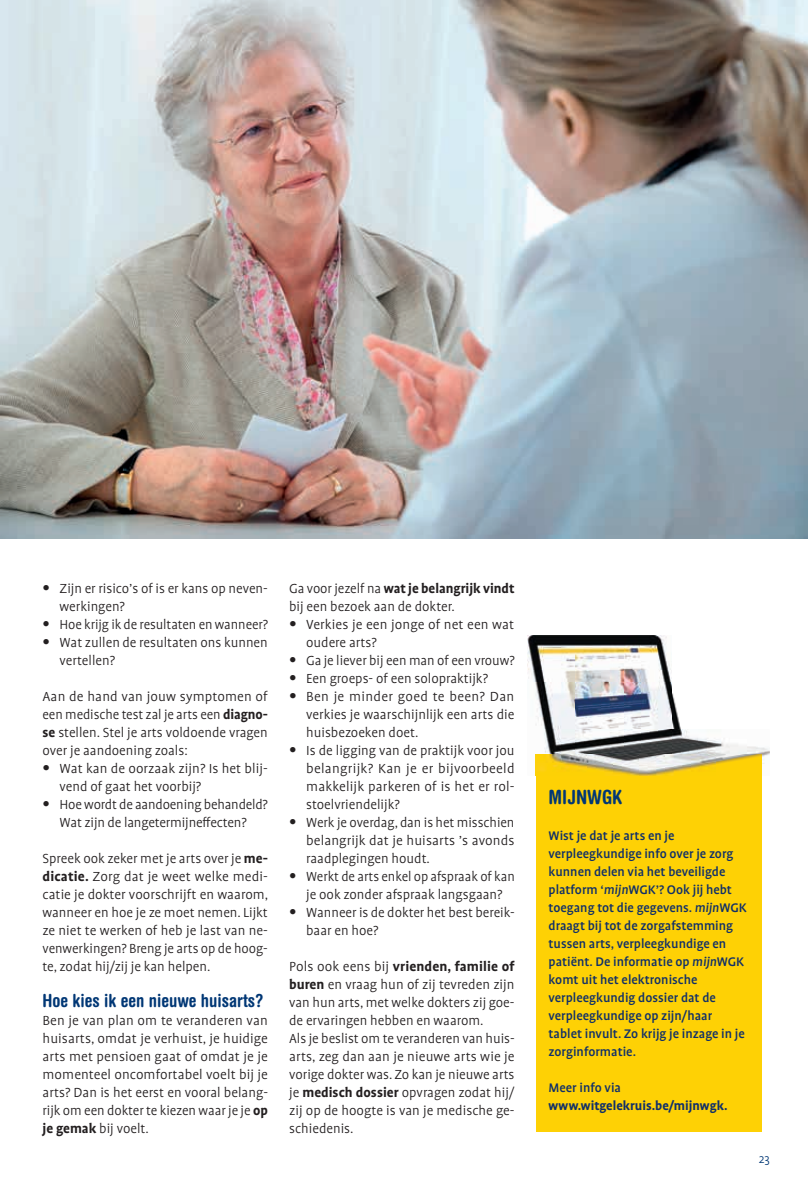
<style>
.page{position:relative;width:808px;height:1191px;background:#fff}
.page>*{position:absolute;margin:0;border:0;box-sizing:border-box;transform-origin:0 0}
.t1{font:700 condensed 19.5px "Helvetica Rounded LT Std";color:#013775}
.t2{font:700 condensed 18px "Helvetica Rounded LT Std";color:#013775}
.t3{font:300 15px/18px "Profile Pro";color:#231f20}
.t4{font:500 14.25px/18px "Profile Pro";color:#102f69}
.t5{font:700 14.25px "Profile Pro";color:#102f69}
.t6{font:300 13.2px "Profile Pro";color:#013775}
.s1{font-family:"Helvetica Neue LT Std";font-stretch:condensed}
.s2{font-weight:700}
.s3{font-style:italic}
</style>
<div class="page">
<div style="left:536px;top:754px;width:225px;height:378px;background:#fed105"></div>
<img style="left:0;top:0;width:808px;height:538px">
<img style="left:527px;top:636px;width:154px;height:93px">
<img style="left:535px;top:729px;width:41px;height:47px">
<img style="left:576px;top:729px;width:145px;height:25px">
<img style="left:721px;top:742px;width:49px;height:34px">
<img style="left:536px;top:754px;width:225px;height:22px">
<p class="t3" style="left:60px;top:579px;width:210px;text-indent:-17px"><span class="s1">•</span> Zijn er risico’s of is er kans op neven&shy;werkingen?</p>
<p class="t3" style="left:43px;top:615px;width:227px"><span class="s1">•</span> Hoe krijg ik de resultaten en wanneer?</p>
<p class="t3" style="left:60px;top:633px;width:210px;text-indent:-17px"><span class="s1">•</span> Wat zullen de resultaten ons kunnen vertellen?</p>
<p class="t3" style="left:43px;top:687px;width:227px;text-align:justify">Aan de hand van jouw symptomen of een medische test zal je arts een <span class="s2">diagno&shy;se</span> stellen. Stel je arts voldoende vragen over je aandoening zoals:</p>
<p class="t3" style="left:60px;top:759px;width:210px;text-indent:-17px"><span class="s1">•</span> Wat kan de oorzaak zijn? Is het blij&shy;vend of gaat het voorbij?</p>
<p class="t3" style="left:43px;top:795px;width:227px;text-align:center"><span class="s1">•</span> Hoe wordt de aandoening behandeld?<br>Wat zijn de langetermijneffecten?</p>
<p class="t3" style="left:43px;top:849px;width:227px;text-align:justify">Spreek ook zeker met je arts over je <span class="s2">me&shy;dicatie.</span> Zorg dat je weet welke medi&shy;catie je dokter voorschrijft en waarom, wanneer en hoe je ze moet nemen. Lijkt ze niet te werken of heb je last van ne&shy;venwerkingen? Breng je arts op de hoog&shy;te, zodat hij/zij je kan helpen.</p>
<p class="t2" style="left:43px;top:989px;width:223px">Hoe kies ik een nieuwe huisarts?</p>
<p class="t3" style="left:43px;top:1011px;width:227px;text-align:justify">Ben je van plan om te veranderen van huisarts, omdat je verhuist, je huidige arts met pensioen gaat of omdat je je momenteel oncomfortabel voelt bij je arts? Dan is het eerst en vooral belang&shy;rijk om een dokter te kiezen waar je je <span class="s2">op je gemak</span> bij voelt.</p>
<p class="t3" style="left:289px;top:579px;width:227px">Ga voor jezelf na <span class="s2">wat je belangrijk vindt </span>bij een bezoek aan de dokter.</p>
<p class="t3" style="left:306px;top:615px;width:210px;text-indent:-17px"><span class="s1">•</span> Verkies je een jonge of net een wat oudere arts?</p>
<p class="t3" style="left:289px;top:651px;width:227px"><span class="s1">•</span> Ga je liever bij een man of een vrouw?</p>
<p class="t3" style="left:289px;top:669px;width:200px"><span class="s1">•</span> Een groeps- of een solopraktijk?</p>
<p class="t3" style="left:306px;top:687px;width:210px;text-align:justify;text-indent:-17px"><span class="s1">•</span> Ben je minder goed te been? Dan verkies je waarschijnlijk een arts die huisbezoeken doet.</p>
<p class="t3" style="left:306px;top:741px;width:210px;text-align:justify;text-indent:-17px"><span class="s1">•</span> Is de ligging van de praktijk voor jou belangrijk? Kan je er bijvoorbeeld makkelijk parkeren of is het er rol&shy;stoelvriendelijk?</p>
<p class="t3" style="left:306px;top:813px;width:210px;text-align:justify;text-indent:-17px"><span class="s1">•</span> Werk je overdag, dan is het misschien belangrijk dat je huisarts ’s avonds raadplegingen houdt.</p>
<p class="t3" style="left:289px;top:867px;width:227px;text-align:center"><span class="s1">•</span> Werkt de arts enkel op afspraak of kan je ook zonder afspraak langsgaan?</p>
<p class="t3" style="left:306px;top:903px;width:210px;text-indent:-17px"><span class="s1">•</span> Wanneer is de dokter het best bereik&shy;baar en hoe?</p>
<p class="t3" style="left:289px;top:957px;width:227px">Pols ook eens bij <span class="s2">vrienden, familie of buren</span> en vraag hun of zij tevreden zijn van hun arts, met welke dokters zij goe&shy;de ervaringen hebben en waarom.<br>Als je beslist om te veranderen van huis&shy;arts, zeg dan aan je nieuwe arts wie je vorige dokter was. Zo kan je nieuwe arts je <span class="s2">medisch dossier</span> opvragen zodat hij/ zij op de hoogte is van je medische ge&shy;schiedenis.</p>
<h1 class="t1" style="left:549px;top:785px;width:75px">MIJNWGK</h1>
<p class="t4" style="left:549px;top:827px;width:200px">Wist je dat je arts en je verpleegkundige info over je zorg kunnen delen via het beveiligde platform ‘<span class="s3">mijn</span>WGK’? Ook jij hebt toegang tot die gegevens. <span class="s3">mijn</span>WGK draagt bij tot de zorgafstemming tussen arts, verpleegkundige en patiënt. De informatie op <span class="s3">mijn</span>WGK komt uit het elektronische verpleegkundig dossier dat de verpleegkundige op zijn/haar tablet invult. Zo krijg je inzage in je zorginformatie.</p>
<p class="t4" style="left:549px;top:1079px;width:74px">Meer info via</p>
<p class="t5" style="left:549px;top:1097px;width:180px">www.witgelekruis.be/mijnwgk.</p>
<p class="t6" style="left:759px;top:1151px;width:13px">23</p>
</div>
